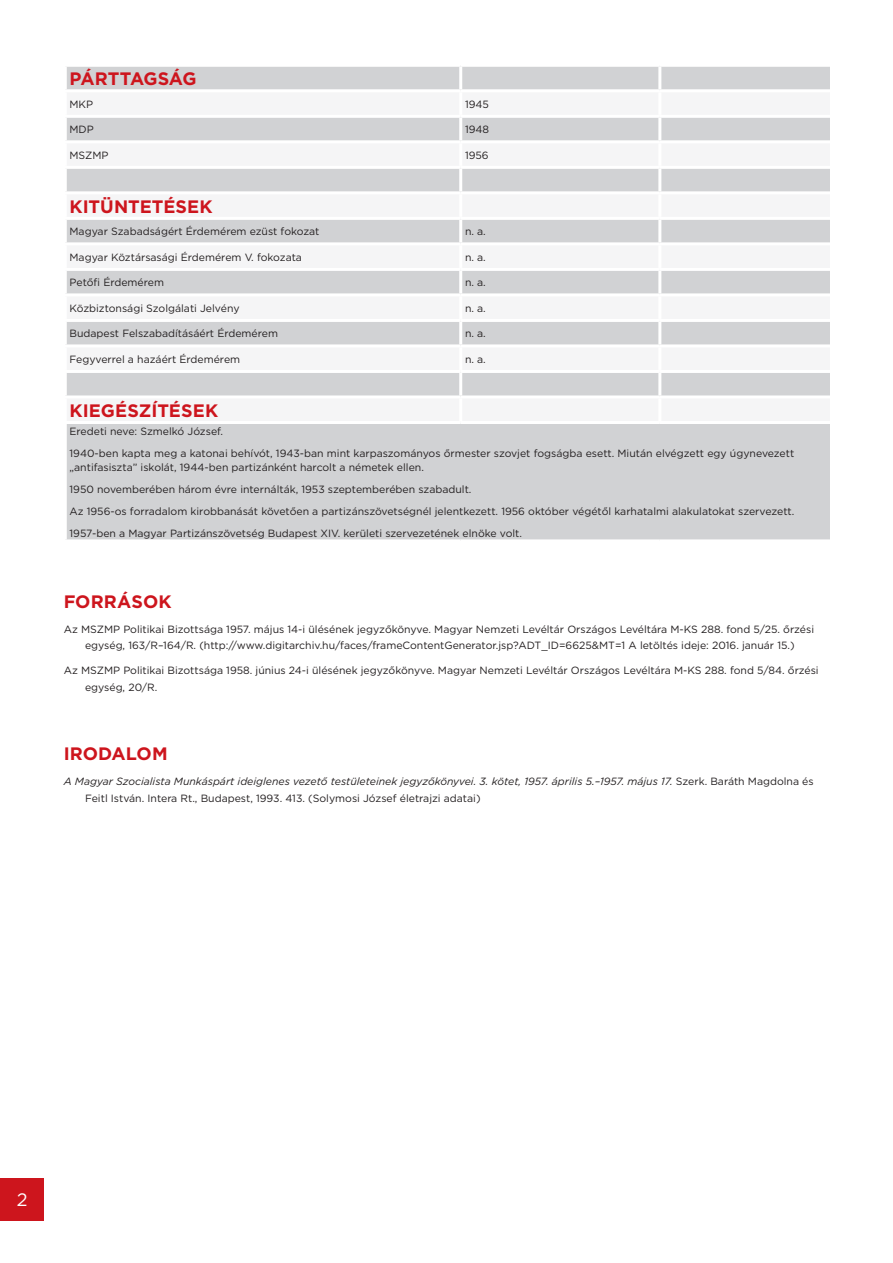
<style>
.page{position:relative;width:893px;height:1263px;background:#fff}
.page>*{position:absolute;margin:0;border:0;box-sizing:border-box;transform-origin:0 0}
.t1{font:700 18px "Gotham";color:#cd151d}
.t2{font:700 18px "Gotham";letter-spacing:-.025em;color:#cd151d}
.t3{font:18px "Gotham";color:#fff}
.t4{font:10.5px/22px "Gotham";color:#231f20}
.t5{font:italic 10.5px/16.5px "Gotham";color:#231f20}
.s1{font-style:normal}
</style>
<div class="page">
<div style="left:0;top:1178px;width:44px;height:42px;background:#cd151d"></div>
<div style="left:67px;top:67px;width:763px;height:472px;background:#d1d2d4"></div>
<svg style="left:67px;top:92px;width:763px;height:329px;fill:#f5f5f6"></svg>
<hr style="left:459px;top:67px;width:3px;height:22px;background:#fff">
<hr style="left:658px;top:67px;width:3px;height:22px;background:#fff">
<hr style="left:64px;top:89px;width:397px;height:3px;background:#fff">
<hr style="left:461px;top:89px;width:199px;height:3px;background:#fff">
<hr style="left:459px;top:92px;width:3px;height:23px;background:#fff">
<hr style="left:660px;top:89px;width:170px;height:3px;background:#fff">
<hr style="left:658px;top:92px;width:3px;height:23px;background:#fff">
<hr style="left:64px;top:115px;width:397px;height:3px;background:#fff">
<hr style="left:461px;top:115px;width:199px;height:3px;background:#fff">
<hr style="left:459px;top:118px;width:3px;height:22px;background:#fff">
<hr style="left:660px;top:115px;width:170px;height:3px;background:#fff">
<hr style="left:658px;top:118px;width:3px;height:22px;background:#fff">
<hr style="left:64px;top:140px;width:397px;height:3px;background:#fff">
<hr style="left:461px;top:140px;width:199px;height:3px;background:#fff">
<hr style="left:459px;top:143px;width:3px;height:23px;background:#fff">
<hr style="left:660px;top:140px;width:170px;height:3px;background:#fff">
<hr style="left:658px;top:143px;width:3px;height:23px;background:#fff">
<hr style="left:64px;top:166px;width:397px;height:3px;background:#fff">
<hr style="left:461px;top:166px;width:199px;height:3px;background:#fff">
<hr style="left:459px;top:169px;width:3px;height:22px;background:#fff">
<hr style="left:660px;top:166px;width:170px;height:3px;background:#fff">
<hr style="left:658px;top:169px;width:3px;height:22px;background:#fff">
<hr style="left:64px;top:191px;width:397px;height:3px;background:#fff">
<hr style="left:461px;top:191px;width:199px;height:3px;background:#fff">
<hr style="left:459px;top:194px;width:3px;height:23px;background:#fff">
<hr style="left:660px;top:191px;width:170px;height:3px;background:#fff">
<hr style="left:658px;top:194px;width:3px;height:23px;background:#fff">
<hr style="left:64px;top:217px;width:397px;height:3px;background:#fff">
<hr style="left:461px;top:217px;width:199px;height:3px;background:#fff">
<hr style="left:459px;top:220px;width:3px;height:22px;background:#fff">
<hr style="left:660px;top:217px;width:170px;height:3px;background:#fff">
<hr style="left:658px;top:220px;width:3px;height:22px;background:#fff">
<hr style="left:64px;top:242px;width:397px;height:3px;background:#fff">
<hr style="left:461px;top:242px;width:199px;height:3px;background:#fff">
<hr style="left:459px;top:245px;width:3px;height:23px;background:#fff">
<hr style="left:660px;top:242px;width:170px;height:3px;background:#fff">
<hr style="left:658px;top:245px;width:3px;height:23px;background:#fff">
<hr style="left:64px;top:268px;width:397px;height:3px;background:#fff">
<hr style="left:461px;top:268px;width:199px;height:3px;background:#fff">
<hr style="left:459px;top:271px;width:3px;height:22px;background:#fff">
<hr style="left:660px;top:268px;width:170px;height:3px;background:#fff">
<hr style="left:658px;top:271px;width:3px;height:22px;background:#fff">
<hr style="left:64px;top:293px;width:397px;height:3px;background:#fff">
<hr style="left:461px;top:293px;width:199px;height:3px;background:#fff">
<hr style="left:459px;top:296px;width:3px;height:23px;background:#fff">
<hr style="left:660px;top:293px;width:170px;height:3px;background:#fff">
<hr style="left:658px;top:296px;width:3px;height:23px;background:#fff">
<hr style="left:64px;top:319px;width:397px;height:3px;background:#fff">
<hr style="left:461px;top:319px;width:199px;height:3px;background:#fff">
<hr style="left:459px;top:322px;width:3px;height:22px;background:#fff">
<hr style="left:660px;top:319px;width:170px;height:3px;background:#fff">
<hr style="left:658px;top:322px;width:3px;height:22px;background:#fff">
<hr style="left:64px;top:344px;width:397px;height:3px;background:#fff">
<hr style="left:461px;top:344px;width:199px;height:3px;background:#fff">
<hr style="left:459px;top:347px;width:3px;height:23px;background:#fff">
<hr style="left:660px;top:344px;width:170px;height:3px;background:#fff">
<hr style="left:658px;top:347px;width:3px;height:23px;background:#fff">
<hr style="left:64px;top:370px;width:397px;height:3px;background:#fff">
<hr style="left:461px;top:370px;width:199px;height:3px;background:#fff">
<hr style="left:459px;top:373px;width:3px;height:22px;background:#fff">
<hr style="left:660px;top:370px;width:170px;height:3px;background:#fff">
<hr style="left:658px;top:373px;width:3px;height:22px;background:#fff">
<hr style="left:64px;top:395px;width:397px;height:3px;background:#fff">
<hr style="left:461px;top:395px;width:199px;height:3px;background:#fff">
<hr style="left:459px;top:398px;width:3px;height:23px;background:#fff">
<hr style="left:660px;top:395px;width:170px;height:3px;background:#fff">
<hr style="left:658px;top:398px;width:3px;height:23px;background:#fff">
<hr style="left:64px;top:421px;width:397px;height:3px;background:#fff">
<hr style="left:461px;top:421px;width:199px;height:3px;background:#fff">
<hr style="left:660px;top:421px;width:170px;height:3px;background:#fff">
<h1 class="t2" style="left:70px;top:67px;width:129px">PÁRTTAGSÁG</h1>
<p class="t4" style="left:70px;top:93px;width:25px">MKP</p>
<p class="t4" style="left:465px;top:93px;width:26px">1945</p>
<p class="t4" style="left:70px;top:118px;width:26px">MDP</p>
<p class="t4" style="left:465px;top:118px;width:26px">1948</p>
<p class="t4" style="left:70px;top:144px;width:41px">MSZMP</p>
<p class="t4" style="left:465px;top:144px;width:25px">1956</p>
<h1 class="t1" style="left:70px;top:194px;width:145px">KITÜNTETÉSEK</h1>
<p class="t4" style="left:70px;top:220px;width:251px">Magyar Szabadságért Érdemérem ezüst fokozat</p>
<p class="t4" style="left:465px;top:220px;width:22px">n. a.</p>
<p class="t4" style="left:70px;top:246px;width:234px">Magyar Köztársasági Érdemérem V. fokozata</p>
<p class="t4" style="left:465px;top:246px;width:22px">n. a.</p>
<p class="t4" style="left:70px;top:271px;width:96px">Petőfi Érdemérem</p>
<p class="t4" style="left:465px;top:271px;width:22px">n. a.</p>
<p class="t4" style="left:70px;top:297px;width:171px">Közbiztonsági Szolgálati Jelvény</p>
<p class="t4" style="left:465px;top:297px;width:22px">n. a.</p>
<p class="t4" style="left:70px;top:322px;width:210px">Budapest Felszabadításáért Érdemérem</p>
<p class="t4" style="left:465px;top:322px;width:22px">n. a.</p>
<p class="t4" style="left:70px;top:348px;width:172px">Fegyverrel a hazáért Érdemérem</p>
<p class="t4" style="left:465px;top:348px;width:22px">n. a.</p>
<h1 class="t1" style="left:70px;top:399px;width:150px">KIEGÉSZÍTÉSEK</h1>
<p class="t4" style="left:70px;top:420px;width:726px">E redeti neve: Szmelkó József.<br>1940-ben kapta meg a katonai behívót, 1943-ban mint karpaszományos őrmester szovjet fogságba esett. Miután elvégzett egy úgynevezett</p>
<p class="t4" style="left:70px;top:456px;width:726px">„antifasiszta” iskolát, 1944-ben partizánként harcolt a németek ellen.<br>1950 novemberében három évre internálták, 1953 szeptemberében szabadult.<br>Az 1956-os forradalom kirobbanását követően a partizánszövetségnél jelentkezett. 1956 október végétől karhatalmi alakulatokat szervezett.<br>1957-ben a Magyar Partizánszövetség Budapest XIV. kerületi szervezetének elnöke volt.</p>
<h1 class="t1" style="left:64px;top:589px;width:109px">FORRÁSOK</h1>
<p class="t4" style="left:64px;top:620px;width:752px;line-height:16.5px;text-align:center">Az MSZMP Politikai Bizottsága 1957. május 14-i ülésének jegyzőkönyve. Magyar Nemzeti Levéltár Országos Levéltára M-KS 288. fond 5/25. őrzési egység, 163/R–164/R. (http://www.digitarchiv.hu/faces/frameContentGenerator.jsp?ADT_ID=6625&amp;MT=1 A letöltés ideje: 2016. január 15.)</p>
<p class="t4" style="left:85px;top:662px;width:735px;line-height:16.5px;text-indent:-21px">Az MSZMP Politikai Bizottsága 1958. június 24-i ülésének jegyzőkönyve. Magyar Nemzeti Levéltár Országos Levéltára M-KS 288. fond 5/84. őrzési egység, 20/R.</p>
<h1 class="t1" style="left:64px;top:742px;width:102px">IRODALOM</h1>
<p class="t5" style="left:85px;top:773px;width:730px;text-indent:-21px">A Magyar Szocialista Munkáspárt ideiglenes vezető testületeinek jegyzőkönyvei. 3. kötet, 1957. április 5.–1957. május 17. <span class="s1">Szerk. Baráth Magdolna és<br>Feitl István. Intera Rt., Budapest, 1993. 413. (Solymosi József életrajzi adatai)</span></p>
<h1 class="t3" style="left:17px;top:1188px;width:12px">2</h1>
</div>
